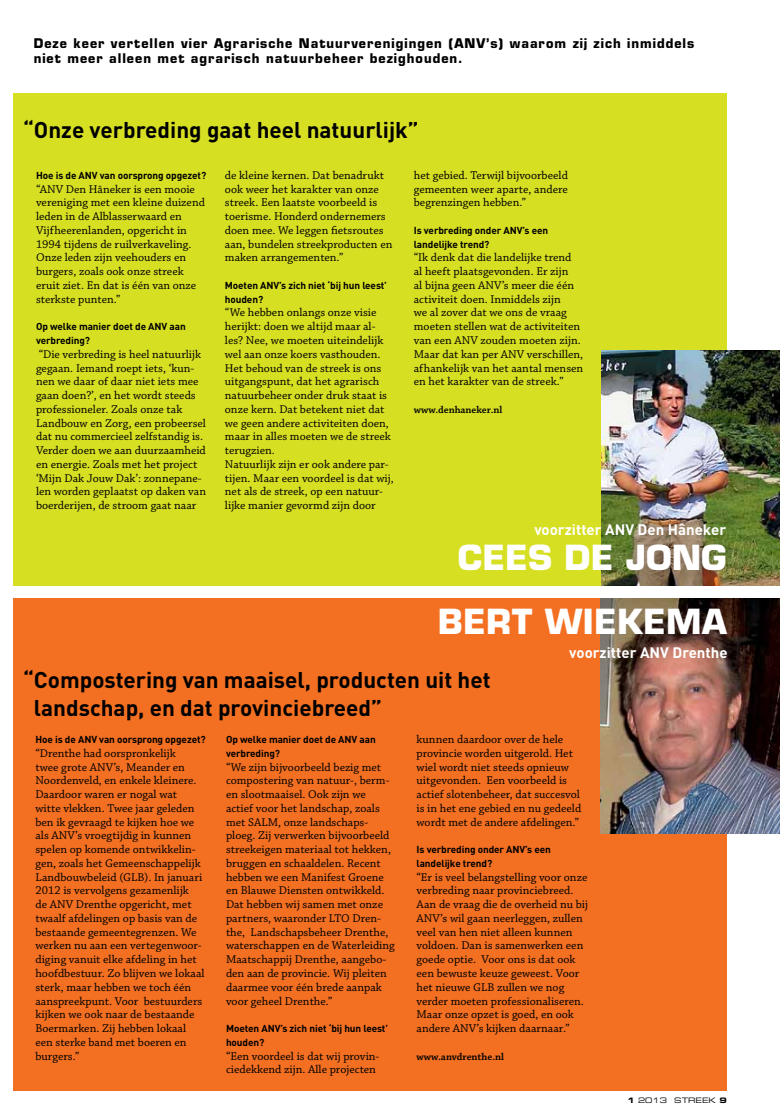
<style>
.page{position:relative;width:780px;height:1117px;background:#fff}
.page>*{position:absolute;margin:0;border:0;box-sizing:border-box;transform-origin:0 0}
.t1{font:700 33.75px "Eurostile";letter-spacing:.01em;color:#fff}
.t2{font:700 22.5px/27.5px "DIN";color:#000}
.t3{font:700 15px "DIN";color:#fff}
.t4{font:700 13px/15px "Eurostile";letter-spacing:.08em;color:#000;scale:.96 1}
.t5{font:11.88px/13.8px "Chaparral MM 390 9";letter-spacing:.005em;color:#000}
.t6{font:600 10.38px "Chaparral Pro";color:#000}
.t7{font:700 10px/13.8px "DIN";letter-spacing:-.01em;color:#000}
.t8{font:7.5px "Eurostile Extended Two";color:#000}
.s1{font-family:"Eurostile Bold Extended Two"}
</style>
<div class="page">
<div style="left:13px;top:598px;width:713px;height:492px;background:#f36f21"></div>
<div style="left:13px;top:93px;width:713px;height:492px;background:#d7df23"></div>
<img style="left:601px;top:598px;width:179px;height:235px">
<img style="left:601px;top:350px;width:179px;height:235px">
<p class="t4" style="left:34px;top:36px;width:689px">Deze keer vertellen vier Agrarische Natuurverenigingen (ANV’s) waarom zij zich inmiddels niet meer alleen met agrarisch natuurbeheer bezighouden.</p>
<h2 class="t2" style="left:23px;top:115px;width:397px">“Onze verbreding gaat heel natuurlijk”</h2>
<p class="t7" style="left:36px;top:168px;width:172px">Hoe is de ANV van oorsprong opgezet?</p>
<p class="t5" style="left:36px;top:182px;width:170px">“ANV Den Hâneker is een mooie vereniging met een kleine duizend leden in de Alblasserwaard en<br>Vijfheerenlanden, opgericht in<br>1994 tijdens de ruilverkaveling.<br>Onze leden zijn veehouders en burgers, zoals ook onze streek eruit ziet. En dat is één van onze sterkste punten.”</p>
<p class="t7" style="left:36px;top:319px;width:151px">Op welke manier doet de ANV aan verbreding?</p>
<p class="t5" style="left:36px;top:347px;width:171px">“Die verbreding is heel natuurlijk gegaan. Iemand roept iets, ‘kun&shy;nen we daar of daar niet iets mee gaan doen?’, en het wordt steeds professioneler. Zoals onze tak<br>Landbouw en Zorg, een probeersel dat nu commercieel zelfstandig is.<br>Verder doen we aan duurzaamheid en energie. Zoals met het project ‘Mijn Dak Jouw Dak’: zonnepane&shy;len worden geplaatst op daken van boerderijen, de stroom gaat naar</p>
<p class="t5" style="left:225px;top:168px;width:169px">de kleine kernen. Dat benadrukt ook weer het karakter van onze streek. Een laatste voorbeeld is toerisme. Honderd ondernemers doen mee. We leggen fietsroutes aan, bundelen streekproducten en maken arrangementen.”</p>
<p class="t7" style="left:225px;top:278px;width:163px">Moeten ANV’s zich niet ‘bij hun leest’ houden?</p>
<p class="t5" style="left:225px;top:306px;width:170px">“We hebben onlangs onze visie herijkt: doen we altijd maar al&shy;les? Nee, we moeten uiteindelijk wel aan onze koers vasthouden.<br>Het behoud van de streek is ons uitgangspunt, dat het agrarisch natuurbeheer onder druk staat is onze kern. Dat betekent niet dat we geen andere activiteiten doen, maar in alles moeten we de streek terugzien.<br>Natuurlijk zijn er ook andere par&shy;tijen. Maar een voordeel is dat wij, net als de streek, op een natuur&shy;lijke manier gevormd zijn door</p>
<p class="t5" style="left:414px;top:168px;width:155px;text-align:justify">het gebied. Terwijl bijvoorbeeld gemeenten weer aparte, andere begrenzingen hebben.”</p>
<p class="t7" style="left:414px;top:223px;width:136px">Is verbreding onder ANV’s een landelijke trend?</p>
<p class="t5" style="left:414px;top:251px;width:171px">“Ik denk dat die landelijke trend<br>al heeft plaatsgevonden. Er zijn<br>al bijna geen ANV’s meer die één activiteit doen. Inmiddels zijn<br>we al zover dat we ons de vraag moeten stellen wat de activiteiten van een ANV zouden moeten zijn.<br>Maar dat kan per ANV verschillen, afhankelijk van het aantal mensen en het karakter van de streek.”</p>
<p class="t6" style="left:414px;top:403px;width:90px">www.denhaneker.nl</p>
<p class="t3" style="left:534px;top:519px;width:193px">voorzitter ANV Den Hâneker</p>
<h1 class="t1" style="left:458px;top:536px;width:270px">Cees de Jong</h1>
<h1 class="t1" style="left:438px;top:601px;width:286px">Bert Wiekema</h1>
<p class="t3" style="left:569px;top:642px;width:160px">voorzitter ANV Drenthe</p>
<h2 class="t2" style="left:34px;top:665px;width:458px;text-indent:-11px">“Compostering van maaisel, producten uit het landschap, en dat provinciebreed”</h2>
<p class="t7" style="left:35px;top:732px;width:172px">Hoe is de ANV van oorsprong opgezet?</p>
<p class="t5" style="left:35px;top:746px;width:170px">“Drenthe had oorspronkelijk<br>twee grote ANV’s, Meander en<br>Noordenveld, en enkele kleinere.<br>Daardoor waren er nogal wat witte vlekken. Twee jaar geleden ben ik gevraagd te kijken hoe we als ANV’s vroegtijdig in kunnen spelen op komende ontwikkelin&shy;gen, zoals het Gemeenschappelijk<br>Landbouwbeleid (GLB). In januari<br>2012 is vervolgens gezamenlijk<br>de ANV Drenthe opgericht, met twaalf afdelingen op basis van de bestaande gemeentegrenzen. We werken nu aan een vertegenwoor&shy;diging vanuit elke afdeling in het hoofdbestuur. Zo blijven we lokaal sterk, maar hebben we toch één aanspreekpunt. Voor bestuurders kijken we ook naar de bestaande<br>Boermarken. Zij hebben lokaal een sterke band met boeren en burgers.”</p>
<p class="t5" style="left:416px;top:732px;width:166px">kunnen daardoor over de hele provincie worden uitgerold. Het wiel wordt niet steeds opnieuw uitgevonden. Een voorbeeld is actief slotenbeheer, dat succesvol is in het ene gebied en nu gedeeld wordt met de andere afdelingen.”</p>
<p class="t7" style="left:416px;top:842px;width:136px">Is verbreding onder ANV’s een landelijke trend?</p>
<p class="t5" style="left:416px;top:869px;width:173px">“Er is veel belangstelling voor onze verbreding naar provinciebreed.<br>Aan de vraag die de overheid nu bij<br>ANV’s wil gaan neerleggen, zullen veel van hen niet alleen kunnen voldoen. Dan is samenwerken een goede optie. Voor ons is dat ook een bewuste keuze geweest. Voor het nieuwe GLB zullen we nog verder moeten professionaliseren.<br>Maar onze opzet is goed, en ook andere ANV’s kijken daarnaar.”</p>
<p class="t6" style="left:416px;top:1050px;width:89px">www.anvdrenthe.nl</p>
<p class="t7" style="left:226px;top:732px;width:151px">Op welke manier doet de ANV aan verbreding?</p>
<p class="t5" style="left:226px;top:759px;width:170px">“We zijn bijvoorbeeld bezig met compostering van natuur-, berm&shy;en slootmaaisel. Ook zijn we actief voor het landschap, zoals met SALM, onze landschaps&shy;ploeg. Zij verwerken bijvoorbeeld streekeigen materiaal tot hekken, bruggen en schaaldelen. Recent hebben we een Manifest Groene en Blauwe Diensten ontwikkeld.<br>Dat hebben wij samen met onze partners, waaronder LTO Dren&shy;the, Landschapsbeheer Drenthe, waterschappen en de Waterleiding<br>Maatschappij Drenthe, aangebo&shy;den aan de provincie. Wij pleiten daarmee voor één brede aanpak voor geheel Drenthe.”</p>
<p class="t7" style="left:226px;top:1020px;width:163px">Moeten ANV’s zich niet ‘bij hun leest’ houden?</p>
<p class="t5" style="left:226px;top:1048px;width:155px">“Een voordeel is dat wij provin&shy;ciedekkend zijn. Alle projecten</p>
<p class="t8" style="left:627px;top:1094px;width:101px"><span class="s1">1</span> 2013 STREEK <span class="s1">9</span></p>
</div>
